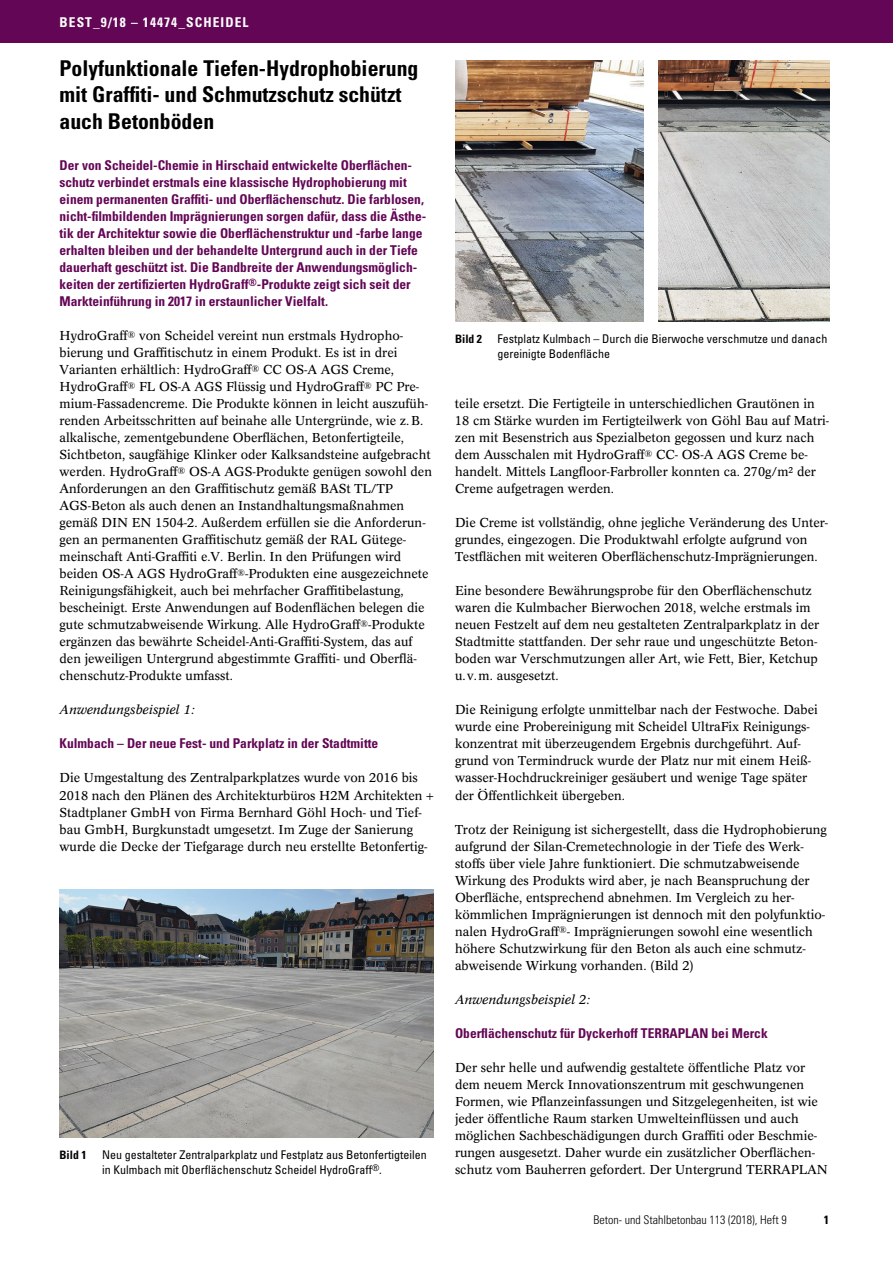
<style>
.page{position:relative;width:893px;height:1263px;background:#fff}
.page>*{position:absolute;margin:0;border:0;box-sizing:border-box;transform-origin:0 0}
.t1{font:700 condensed 21.75px/26.1px "Univers LT Std";color:#000}
.t2{font:700 condensed 13.5px/17px "Univers LT Std";color:#630655}
.t3{font:700 condensed 13.5px "Univers LT Std";letter-spacing:.08em;color:#fff}
.t4{font:12.75px/17px "Concorde BQ";color:#000}
.t5{font:italic 12.75px "Concorde BQ";color:#000}
.t6{font:condensed 12px/15px "Univers LT Std";color:#000}
.t7{font:300 condensed 12px "Univers LT Std";color:#000}
.t8{font:700 condensed 12px "Univers LT Std";color:#000}
.t9{font:700 condensed 11.7px "Univers LT Std";color:#000}
</style>
<div class="page">
<div style="left:0;top:0;width:893px;height:43px;background:#630655"></div>
<img style="left:60px;top:889px;width:374px;height:248px">
<img style="left:455px;top:61px;width:189px;height:261px">
<img style="left:658px;top:61px;width:171px;height:261px">
<p class="t3" style="left:60px;top:14px;width:190px">BEST_9/18 – 14474_Scheidel</p>
<h1 class="t1" style="left:60px;top:55px;width:360px">Polyfunktionale Tiefen-Hydrophobierung mit Graffiti- und Schmutzschutz schützt auch Betonböden</h1>
<p class="t2" style="left:60px;top:157px;width:368px">Der von Scheidel-Chemie in Hirschaid entwickelte Oberflächen&shy;schutz verbindet erstmals eine klassische Hydrophobierung mit einem permanenten Graffiti- und Oberflächenschutz. Die farblosen, nicht-filmbildenden Imprägnierungen sorgen dafür, dass die Ästhe&shy;tik der Architektur sowie die Oberflächenstruktur und -farbe lange erhalten bleiben und der behandelte Untergrund auch in der Tiefe dauerhaft geschützt ist. Die Bandbreite der Anwendungsmöglich&shy;keiten der zertifizierten HydroGraff<sup>®</sup>-Produkte zeigt sich seit der Markteinführung in 2017 in erstaunlicher Vielfalt.</p>
<p class="t4" style="left:60px;top:327px;width:374px">HydroGraff<sup>®</sup> von Scheidel vereint nun erstmals Hydropho&shy;bierung und Graffitischutz in einem Produkt. Es ist in drei Varianten erhältlich: HydroGraff<sup>®</sup> CC OS-A AGS Creme, HydroGraff<sup>®</sup> FL OS-A AGS Flüssig und HydroGraff<sup>®</sup> PC Pre&shy;mium-Fassadencreme. Die Produkte können in leicht auszufüh&shy;renden Arbeitsschritten auf beinahe alle Untergründe, wie z.B. alkalische, zementgebundene Oberflächen, Betonfertigteile, Sichtbeton, saugfähige Klinker oder Kalksandsteine aufgebracht werden. HydroGraff<sup>®</sup> OS-A AGS-Produkte genügen sowohl den Anforderungen an den Graffitischutz gemäß BASt TL/TP AGS-Beton als auch denen an Instandhaltungsmaßnahmen gemäß DIN EN 1504-2. Außerdem erfüllen sie die Anforderun&shy;gen an permanenten Graffitischutz gemäß der RAL Gütege&shy;meinschaft Anti-Graffiti e.V. Berlin. In den Prüfungen wird beiden OS-A AGS HydroGraff<sup>®</sup>-Produkten eine ausgezeichnete Reinigungsfähigkeit, auch bei mehrfacher Graffitibelastung, bescheinigt. Erste Anwendungen auf Bodenflächen belegen die gute schmutzabweisende Wirkung. Alle HydroGraff<sup>®</sup>-Produkte ergänzen das bewährte Scheidel-Anti-Graffiti-System, das auf den jeweiligen Untergrund abgestimmte Graffiti- und Oberflä&shy;chenschutz-Produkte umfasst.</p>
<p class="t5" style="left:60px;top:702px;width:137px">Anwendungsbeispiel 1:</p>
<p class="t2" style="left:60px;top:735px;width:320px">Kulmbach – Der neue Fest- und Parkplatz in der Stadtmitte</p>
<p class="t4" style="left:60px;top:770px;width:370px">Die Umgestaltung des Zentralparkplatzes wurde von 2016 bis 2018 nach den Plänen des Architekturbüros H2M Architekten Stadtplaner GmbH von Firma Bernhard Göhl Hoch- und Tief&shy;bau GmbH, Burgkunstadt umgesetzt. Im Zuge der Sanierung wurde die Decke der Tiefgarage durch neu erstellte Betonfertig-</p>
<p class="t9" style="left:60px;top:1147px;width:29px">Bild 1</p>
<p class="t6" style="left:102px;top:1147px;width:326px">Neu gestalteter Zentralparkplatz und Festplatz aus Betonfertigteilen in Kulmbach mit Oberflächenschutz Scheidel HydroGraff<sup>®</sup>.</p>
<p class="t9" style="left:455px;top:332px;width:29px">Bild 2</p>
<p class="t6" style="left:497px;top:331px;width:331px">Festplatz Kulmbach – Durch die Bierwoche verschmutze und danach gereinigte Bodenfläche</p>
<p class="t4" style="left:455px;top:395px;width:376px">teile ersetzt. Die Fertigteile in unterschiedlichen Grautönen in 18 cm Stärke wurden im Fertigteilwerk von Göhl Bau auf Matri&shy;zen mit Besenstrich aus Spezialbeton gegossen und kurz nach dem Ausschalen mit HydroGraff<sup>®</sup> CC- OS-A AGS Creme be&shy;handelt. Mittels Langfloor-Farbroller konnten ca. 270g/m² der Creme aufgetragen werden.</p>
<p class="t4" style="left:455px;top:514px;width:375px">Die Creme ist vollständig, ohne jegliche Veränderung des Unter&shy;grundes, eingezogen. Die Produktwahl erfolgte aufgrund von<br>Testflächen mit weiteren Oberflächenschutz-Imprägnierungen.</p>
<p class="t4" style="left:455px;top:583px;width:366px">Eine besondere Bewährungsprobe für den Oberflächenschutz waren die Kulmbacher Bierwochen 2018, welche erstmals im neuen Festzelt auf dem neu gestalteten Zentralparkplatz in der Stadtmitte stattfanden. Der sehr raue und ungeschützte Beton&shy;boden war Verschmutzungen aller Art, wie Fett, Bier, Ketchup u.v.m. ausgesetzt.</p>
<p class="t4" style="left:455px;top:702px;width:364px">Die Reinigung erfolgte unmittelbar nach der Festwoche. Dabei wurde eine Probereinigung mit Scheidel UltraFix Reinigungs&shy;konzentrat mit überzeugendem Ergebnis durchgeführt. Auf&shy;grund von Termindruck wurde der Platz nur mit einem Heiß&shy;wasser-Hochdruckreiniger gesäubert und wenige Tage später der Öffentlichkeit übergeben.</p>
<p class="t4" style="left:455px;top:821px;width:373px">Trotz der Reinigung ist sichergestellt, dass die Hydrophobierung aufgrund der Silan-Cremetechnologie in der Tiefe des Werk&shy;stoffs über viele Jahre funktioniert. Die schmutzabweisende Wirkung des Produkts wird aber, je nach Beanspruchung der Oberfläche, entsprechend abnehmen. Im Vergleich zu her&shy;kömmlichen Imprägnierungen ist dennoch mit den polyfunktio&shy;nalen HydroGraff<sup>®</sup>- Imprägnierungen sowohl eine wesentlich höhere Schutzwirkung für den Beton als auch eine schmutz&shy;abweisende Wirkung vorhanden. (Bild 2)</p>
<p class="t5" style="left:455px;top:991px;width:137px">Anwendungsbeispiel 2:</p>
<p class="t2" style="left:455px;top:1024px;width:314px">Oberflächenschutz für Dyckerhoff TERRAPLAN bei Merck</p>
<p class="t4" style="left:455px;top:1059px;width:374px">Der sehr helle und aufwendig gestaltete öffentliche Platz vor dem neuem Merck Innovationszentrum mit geschwungenen Formen, wie Pflanzeinfassungen und Sitzgelegenheiten, ist wie jeder öffentliche Raum starken Umwelteinflüssen und auch möglichen Sachbeschädigungen durch Graffiti oder Beschmie&shy;rungen ausgesetzt. Daher wurde ein zusätzlicher Oberflächen&shy;schutz vom Bauherren gefordert. Der Untergrund TERRAPLAN</p>
<p class="t7" style="left:593px;top:1212px;width:195px">Beton- und Stahlbetonbau 113 (2018), Heft 9</p>
<p class="t8" style="left:824px;top:1212px;width:7px">1</p>
</div>
